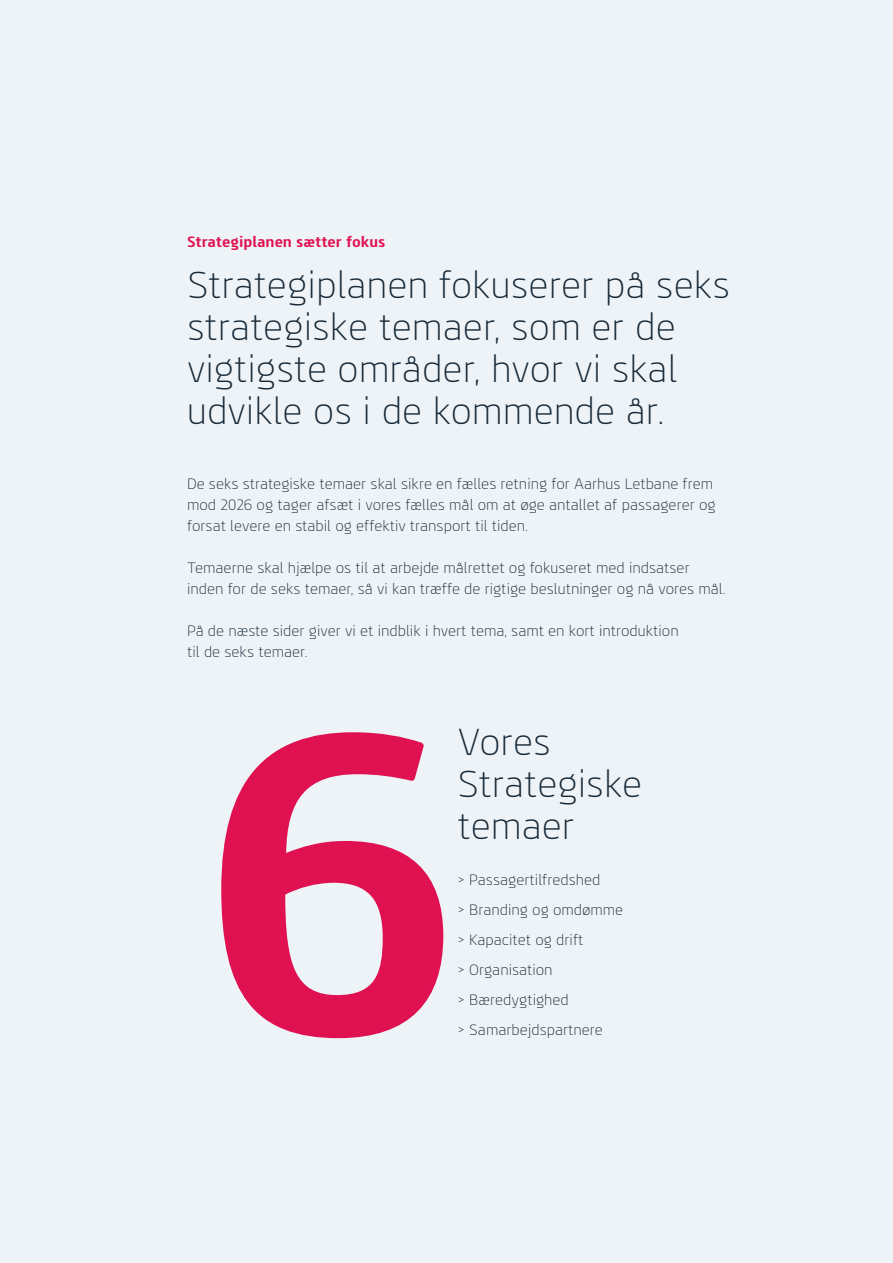
<style>
.page{position:relative;width:893px;height:1263px;background:#fff}
.page>*{position:absolute;margin:0;border:0;box-sizing:border-box;transform-origin:0 0}
.t1{font:300 37.5px/42px "Interlines";color:#172938}
.t2{font:300 15px/30px "Interlines";color:#172938}
.t3{font:700 15px "Interlines";color:#e01150}
</style>
<div class="page">
<div style="left:0;top:0;width:892px;height:1263px;background:#edf3f7"></div>
<svg style="left:221px;top:732px;width:222px;height:306px;fill:#e01150"></svg>
<p class="t3" style="left:187px;top:236px;width:200px">Strategiplanen sætter fokus</p>
<h1 class="t1" style="left:187px;top:267px;width:544px">Strategiplanen fokuserer på seks strategiske temaer, som er de vigtigste områder, hvor vi skal udvikle os i de kommende år.</h1>
<p class="t2" style="left:187px;top:474px;width:530px;line-height:21px">De seks strategiske temaer skal sikre en fælles retning for Aarhus Letbane frem mod 2026 og tager afsæt i vores fælles mål om at øge antallet af passagerer og forsat levere en stabil og effektiv transport til tiden.</p>
<p class="t2" style="left:187px;top:558px;width:540px;line-height:21px">Temaerne skal hjælpe os til at arbejde målrettet og fokuseret med indsatser inden for de seks temaer, så vi kan træffe de rigtige beslutninger og nå vores mål.</p>
<p class="t2" style="left:187px;top:621px;width:493px;line-height:21px">På de næste sider giver vi et indblik i hvert tema, samt en kort introduktion til de seks temaer.</p>
<h1 class="t1" style="left:458px;top:724px;width:186px">Vores<br>Strategiske temaer</h1>
<p class="t2" style="left:458px;top:866px;width:167px">&gt; Passagertilfredshed<br>&gt; Branding og omdømme &gt; Kapacitet og drift<br>&gt; Organisation<br>&gt; Bæredygtighed<br>&gt; Samarbejdspartnere</p>
</div>
